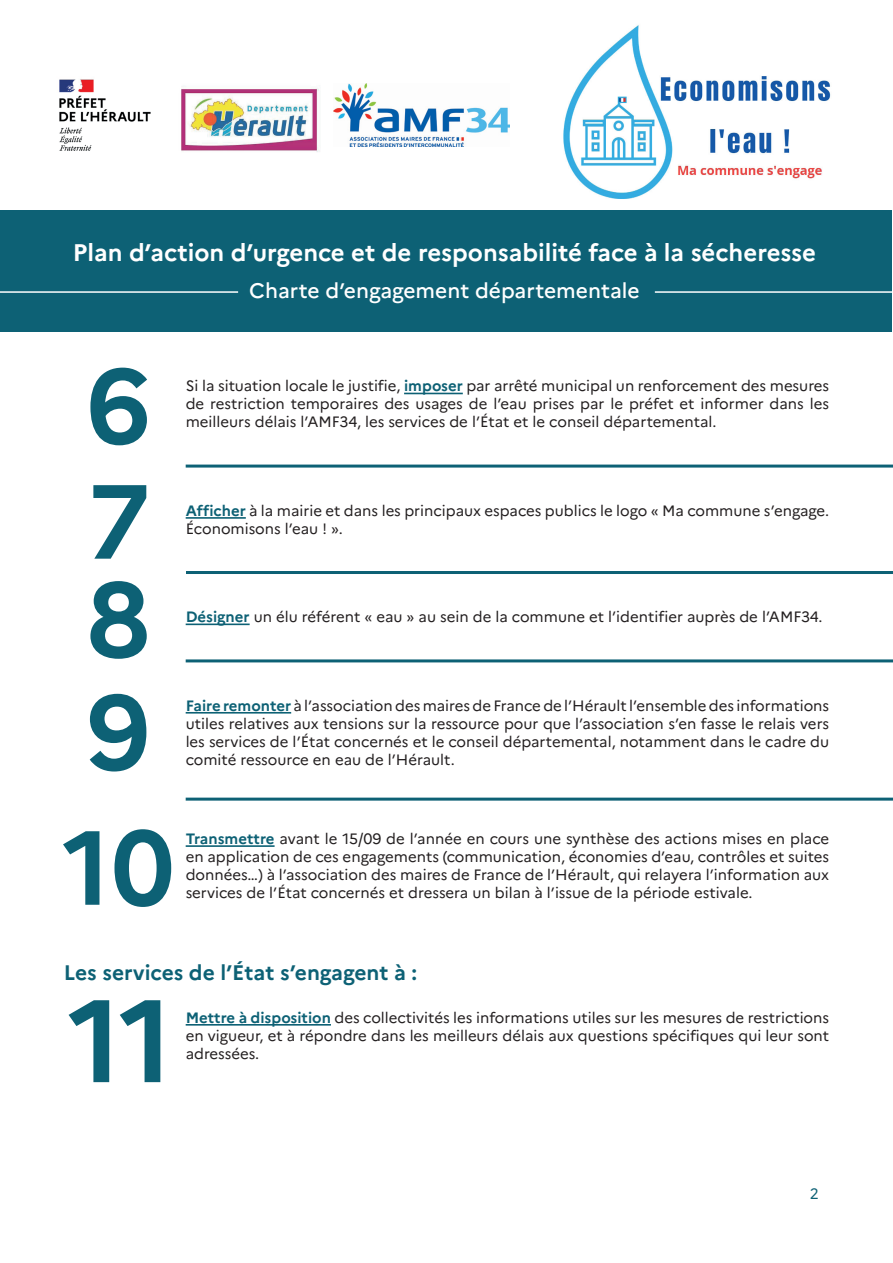
<style>
.page{position:relative;width:893px;height:1263px;background:#fff}
.page>*{position:absolute;margin:0;border:0;box-sizing:border-box;transform-origin:0 0}
.t1{font:700 117px "Marianne";color:#0d6175}
.t2{font:700 105px "Marianne";color:#0d6175}
.t3{font:700 24px "Marianne";color:#fff}
.t4{font:500 21px "Marianne";color:#fff}
.t5{font:700 21px "Marianne";color:#0d6175}
.t6{font:15px/18px "Marianne";color:#231f20;text-align:justify}
.t7{font:15px "Marianne";color:#0d6175}
.s1{font-weight:700;color:#0d6175}
</style>
<div class="page">
<hr style="left:404px;top:393px;width:59px;height:1px;background:#0d6175">
<hr style="left:186px;top:465px;width:707px;height:3px;background:#0d6175">
<hr style="left:186px;top:517px;width:60px;height:2px;background:#0d6175">
<hr style="left:186px;top:623px;width:64px;height:2px;background:#0d6175">
<hr style="left:186px;top:712px;width:105px;height:1px;background:#0d6175">
<hr style="left:186px;top:845px;width:89px;height:2px;background:#0d6175">
<hr style="left:186px;top:571px;width:707px;height:3px;background:#0d6175">
<hr style="left:186px;top:659px;width:707px;height:3px;background:#0d6175">
<hr style="left:186px;top:798px;width:707px;height:3px;background:#0d6175">
<div style="left:0;top:210px;width:891px;height:122px;background:#0d6175"></div>
<hr style="left:655px;top:291px;width:238px;height:2px;background:#fff">
<hr style="left:0;top:291px;width:238px;height:2px;background:#fff">
<hr style="left:186px;top:1024px;width:145px;height:1px;background:#0d6175">
<img style="left:59px;top:79px;width:92px;height:72px">
<img style="left:334px;top:83px;width:175px;height:64px">
<img style="left:563px;top:25px;width:268px;height:174px">
<img style="left:181px;top:88px;width:139px;height:64px">
<h3 class="t3" style="left:73px;top:238px;width:745px">Plan d’action d’urgence et de responsabilité face à la sécheresse</h3>
<h3 class="t4" style="left:249px;top:278px;width:392px">Charte d’engagement départementale</h3>
<h2 class="t2" style="left:87px;top:342px;width:64px">6</h2>
<h2 class="t2" style="left:87px;top:457px;width:64px">7</h2>
<h2 class="t2" style="left:87px;top:555px;width:64px">8</h2>
<p class="t6" style="left:186px;top:377px;width:645px">Si la situation locale le justifie, <span class="s1">imposer</span> par arrêté municipal un renforcement des mesures de restriction temporaires des usages de l’eau prises par le préfet et informer dans les meilleurs délais l’AMF34, les services de l’État et le conseil départemental.</p>
<p class="t6" style="left:186px;top:501px;width:645px"><span class="s1">Afficher</span> à la mairie et dans les principaux espaces publics le logo « Ma commune s’engage.<br>Économisons l’eau ! ».</p>
<p class="t6" style="left:186px;top:608px;width:638px"><span class="s1">Désigner</span> un élu référent « eau » au sein de la commune et l’identifier auprès de l’AMF34.</p>
<h2 class="t2" style="left:87px;top:668px;width:64px">9</h2>
<p class="t6" style="left:186px;top:696px;width:645px"><span class="s1">Faire remonter</span> à l’association des maires de France de l’Hérault l’ensemble des informations utiles relatives aux tensions sur la ressource pour que l’association s’en fasse le relais vers les services de l’État concernés et le conseil départemental, notamment dans le cadre du comité ressource en eau de l’Hérault.</p>
<h2 class="t2" style="left:63px;top:803px;width:113px">10</h2>
<p class="t6" style="left:186px;top:830px;width:645px"><span class="s1">Transmettre</span> avant le 15/09 de l’année en cours une synthèse des actions mises en place en application de ces engagements (communication, économies d’eau, contrôles et suites données…) à l’association des maires de France de l’Hérault, qui relayera l’information aux services de l’État concernés et dressera un bilan à l’issue de la période estivale.</p>
<h3 class="t5" style="left:64px;top:960px;width:355px">Les services de l’État s’engagent à :</h3>
<h1 class="t1" style="left:68px;top:969px;width:107px">11</h1>
<p class="t6" style="left:186px;top:1008px;width:645px"><span class="s1">Mettre à disposition</span> des collectivités les informations utiles sur les mesures de restrictions en vigueur, et à répondre dans les meilleurs délais aux questions spécifiques qui leur sont adressées.</p>
<p class="t7" style="left:810px;top:1185px;width:10px">2</p>
</div>
